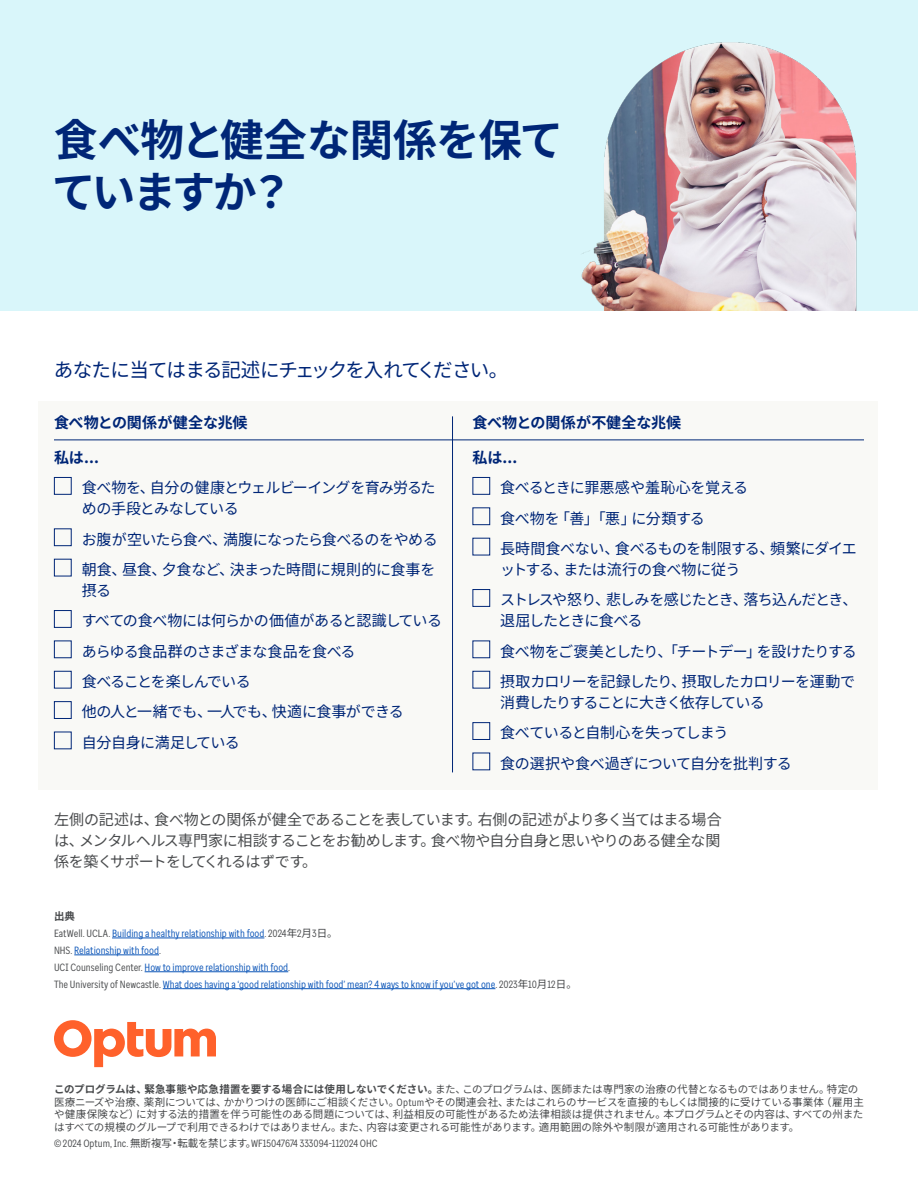
<style>
.page{position:relative;width:918px;height:1188px;background:#fff}
.page>*{position:absolute;margin:0;border:0;box-sizing:border-box;transform-origin:0 0}
.t1{font:700 43.5px/52.2px "Noto Sans JP";letter-spacing:-.03em;color:#002677}
.t2{font:19.5px "Noto Sans JP";letter-spacing:-.06em;color:#002677}
.Arial-Body{font:15px/21px "Noto Sans JP";letter-spacing:-.035em;color:#002677}
.Body{font:15px/21px "Noto Sans JP";letter-spacing:-.045em;color:#4b4d4f;text-align:justify}
.Arial-Body-2{font:15px/21px "Noto Sans JP";letter-spacing:-.015em;color:#002677}
.Arial-Body-3{font:15px/21px "Noto Sans JP";letter-spacing:-.07em;color:#002677}
.Arial-Body-4{font:700 15px "Noto Sans JP";letter-spacing:-.005em;color:#002677}
.Arial-Body-5{font:15px/21px "Noto Sans JP";letter-spacing:-.065em;color:#002677}
.t3{font:10.5px/12.6px "Noto Sans JP";letter-spacing:-.01em;color:#4b4d4f}
.t4{font:10.5px "Enterprise Sans Cond";color:#0c55b8}
.t5{font:10.5px "Enterprise Sans Cond";color:#4b4d4f}
.t6{font:700 10.5px "Noto Sans JP";color:#4b4d4f}
.s1{color:#4b4d4f}
.s2{font-family:"Noto Sans JP";color:#4b4d4f}
.s3{font-weight:700}
.s4{font-family:"Enterprise Sans Cond"}
.s5{font-family:"Noto Sans JP"}
</style>
<div class="page">
<div style="left:39px;top:401px;width:839px;height:389px;background:#f9f9f6"></div>
<div style="left:0;top:0;width:918px;height:310px;background:#d9f6fa"></div>
<svg style="left:54px;top:1020px;width:162px;height:47px"></svg>
<img style="left:581px;top:42px;width:276px;height:268px">
<div style="left:54px;top:477px;width:18px;height:18px;border:1px solid #002677"></div>
<div style="left:54px;top:528px;width:18px;height:18px;border:1px solid #002677"></div>
<div style="left:54px;top:559px;width:18px;height:17px;border:1px solid #002677"></div>
<div style="left:54px;top:610px;width:18px;height:18px;border:1px solid #002677"></div>
<div style="left:54px;top:641px;width:18px;height:17px;border:1px solid #002677"></div>
<div style="left:54px;top:671px;width:18px;height:17px;border:1px solid #002677"></div>
<div style="left:54px;top:701px;width:18px;height:18px;border:1px solid #002677"></div>
<div style="left:54px;top:732px;width:18px;height:17px;border:1px solid #002677"></div>
<div style="left:472px;top:477px;width:18px;height:18px;border:1px solid #002677"></div>
<div style="left:472px;top:507px;width:18px;height:18px;border:1px solid #002677"></div>
<div style="left:472px;top:538px;width:18px;height:17px;border:1px solid #002677"></div>
<div style="left:472px;top:589px;width:18px;height:18px;border:1px solid #002677"></div>
<div style="left:472px;top:671px;width:18px;height:17px;border:1px solid #002677"></div>
<div style="left:472px;top:722px;width:18px;height:18px;border:1px solid #002677"></div>
<div style="left:472px;top:753px;width:18px;height:17px;border:1px solid #002677"></div>
<hr style="left:54px;top:440px;width:810px;height:1px;background:#002677">
<hr style="left:452px;top:416px;width:1px;height:356px;background:#002677">
<hr style="left:112px;top:938px;width:152px;height:1px;background:#0c55b8">
<hr style="left:74px;top:955px;width:85px;height:1px;background:#0c55b8">
<hr style="left:145px;top:972px;width:143px;height:1px;background:#0c55b8">
<hr style="left:163px;top:988px;width:332px;height:1px;background:#0c55b8">
<p class="t1" style="left:52px;top:115px;width:513px">食べ物と健全な関係を保てていますか？</p>
<p class="t2" style="left:54px;top:358px;width:456px">あなたに当てはまる記述にチェックを入れてください。</p>
<p class="Arial-Body-4" style="left:54px;top:414px;width:195px">食べ物との関係が健全な兆候</p>
<p class="Arial-Body-4" style="left:54px;top:449px;width:46px">私は...</p>
<p class="Arial-Body" style="left:82px;top:478px;width:355px">食べ物を、自分の健康とウェルビーイングを育み労るための手段とみなしている</p>
<p class="Arial-Body" style="left:82px;top:529px;width:358px">お腹が空いたら食べ、満腹になったら食べるのをやめる</p>
<p class="Arial-Body-2" style="left:82px;top:559px;width:355px">朝食、昼食、夕食など、決まった時間に規則的に食事を摂る</p>
<p class="Arial-Body" style="left:82px;top:611px;width:362px">すべての食べ物には何らかの価値があると認識している</p>
<p class="Arial-Body" style="left:82px;top:641px;width:275px">あらゆる食品群のさまざまな食品を食べる</p>
<p class="Arial-Body-3" style="left:82px;top:671px;width:171px">食べることを楽しんでいる</p>
<p class="Arial-Body" style="left:82px;top:702px;width:324px">他の人と一緒でも、一人でも、快適に食事ができる</p>
<p class="Arial-Body" style="left:82px;top:732px;width:160px">自分自身に満足している</p>
<p class="Arial-Body-4" style="left:472px;top:414px;width:210px">食べ物との関係が不健全な兆候</p>
<p class="Arial-Body-4" style="left:472px;top:449px;width:46px">私は...</p>
<p class="Arial-Body-2" style="left:500px;top:478px;width:250px">食べるときに罪悪感や羞恥心を覚える</p>
<p class="Arial-Body-2" style="left:500px;top:508px;width:206px">食べ物を「善」「悪」に分類する</p>
<p class="Arial-Body" style="left:500px;top:538px;width:358px">長時間食べない、食べるものを制限する、頻繁にダイエットする、または流行の食べ物に従う</p>
<p class="Arial-Body-5" style="left:500px;top:590px;width:359px">ストレスや怒り、悲しみを感じたとき、落ち込んだとき、退屈したときに食べる</p>
<p class="Arial-Body" style="left:500px;top:641px;width:358px">食べ物をご褒美としたり、「チートデー」を設けたりする</p>
<p class="Arial-Body-3" style="left:500px;top:671px;width:357px">摂取カロリーを記録したり、摂取したカロリーを運動で消費したりすることに大きく依存している</p>
<p class="Arial-Body" style="left:500px;top:723px;width:230px">食べていると自制心を失ってしまう</p>
<p class="Arial-Body" style="left:500px;top:753px;width:293px">食の選択や食べ過ぎについて自分を批判する</p>
<p class="Body" style="left:54px;top:809px;width:669px">左側の記述は、食べ物との関係が健全であることを表しています。右側の記述がより多く当てはまる場合は、メンタルヘルス専門家に相談することをお勧めします。食べ物や自分自身と思いやりのある健全な関係を築くサポートをしてくれるはずです。</p>
<p class="t6" style="left:54px;top:910px;width:22px">出典</p>
<p class="t4" style="left:54px;top:926px;width:285px"><span class="s1">EatWell. UCLA.</span> Building a healthy relationship with food<span class="s1">. 2024</span><span class="s2">年</span><span class="s1">2</span><span class="s2">月</span><span class="s1">3</span><span class="s2">日。</span></p>
<p class="t4" style="left:54px;top:943px;width:108px"><span class="s1">NHS.</span> Relationship with food<span class="s1">.</span></p>
<p class="t4" style="left:54px;top:960px;width:238px"><span class="s1">UCI Counseling Center.</span> How to improve relationship with food<span class="s1">.</span></p>
<p class="t4" style="left:54px;top:977px;width:524px"><span class="s1">The University of Newcastle.</span> What does having a ‘good relationship with food’ mean? 4 ways to know if you’ve got one<span class="s1">. 2023</span><span class="s2">年</span><span class="s1">10</span><span class="s2">月</span><span class="s1">12</span><span class="s2">日。</span></p>
<p class="t3" style="left:54px;top:1083px;width:811px"><span class="s3">このプログラムは、緊急事態や応急措置を要する場合には使用しないでください。</span>また、このプログラムは、医師または専門家の治療の代替となるものではありません。特定の医療ニーズや治療、薬剤については、かかりつけの医師にご相談ください。<span class="s4">Optum</span>やその関連会社、またはこれらのサービスを直接的もしくは間接的に受けている事業体（雇用主や健康保険など）に対する法的措置を伴う可能性のある問題については、利益相反の可能性があるため法律相談は提供されません。本プログラムとその内容は、すべての州またはすべての規模のグループで利用できるわけではありません。また、内容は変更される可能性があります。適用範囲の除外や制限が適用される可能性があります。</p>
<p class="t5" style="left:54px;top:1136px;width:325px">© 2024 Optum, Inc. <span class="s5">無断複写・転載を禁じます。</span>WF15047674 333094-112024 OHC</p>
</div>
